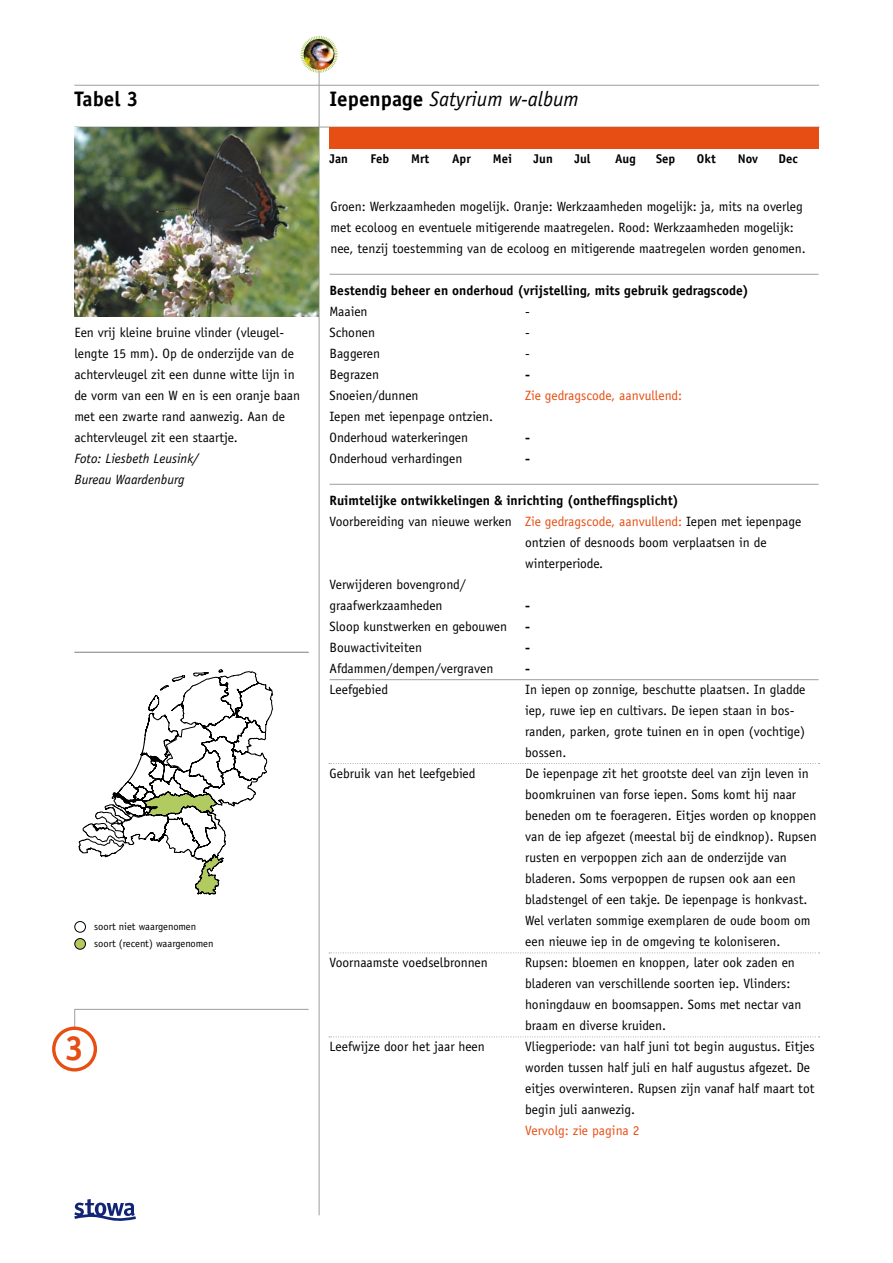
<style>
.page{position:relative;width:893px;height:1263px;background:#fff}
.page>*{position:absolute;margin:0;border:0;box-sizing:border-box;transform-origin:0 0}
.t1{font:700 34.8px "Officina Sans";color:#e74e13}
.t2{font:italic 21px "Officina Sans";color:#000}
.t3{font:700 21px "Officina Sans";color:#000}
.t4{font:13.5px/21px "Officina Sans";color:#000}
.t5{font:700 13.5px "Officina Sans";color:#000}
.t6{font:13.5px "Officina Sans";color:#e74e13}
.t7{font:italic 13.5px/21px "Officina Sans";color:#000}
.t8{font:700 12.6px "Officina Sans";color:#000}
.t9{font:10.5px/17px "Officina Sans";color:#000}
.s1{font-weight:700;font-style:normal}
.s2{color:#e74e13}
</style>
<div class="page">
<svg style="left:74px;top:1009px;width:1px;height:17px"></svg>
<div style="left:52px;top:1026px;width:45px;height:45px;border:3px solid #e74e13;border-radius:50%"></div>
<hr style="left:75px;top:1009px;width:234px;height:1px;background:#9c9d9f">
<hr style="left:74px;top:85px;width:745px;height:1px;background:#9c9d9f">
<hr style="left:319px;top:70px;width:1px;height:1145px;background:#9c9d9f">
<hr style="left:74px;top:127px;width:745px;height:1px;background:#9c9d9f">
<img style="left:74px;top:127px;width:245px;height:189px">
<hr style="left:74px;top:652px;width:235px;height:1px;background:#9c9d9f">
<div style="left:330px;top:127px;width:489px;height:21px;background:#e74e13"></div>
<hr style="left:330px;top:274px;width:489px;height:1px;background:#9c9d9f">
<hr style="left:330px;top:484px;width:489px;height:1px;background:#9c9d9f">
<svg style="left:74px;top:1199px;width:62px;height:22px"></svg>
<hr style="left:330px;top:679px;width:489px;height:1px;background:#9c9d9f">
<svg style="left:329px;top:1036px;width:491px;height:1px"></svg>
<svg style="left:329px;top:952px;width:491px;height:1px"></svg>
<svg style="left:329px;top:763px;width:491px;height:1px"></svg>
<div style="left:74px;top:921px;width:12px;height:11px;border:1px solid #000;border-radius:50%"></div>
<div style="left:75px;top:938px;width:10px;height:11px;background:#b2cb61;border-radius:50%"></div>
<div style="left:74px;top:938px;width:12px;height:11px;border:1px solid #000;border-radius:50%"></div>
<svg style="left:79px;top:669px;width:194px;height:225px"></svg>
<div style="left:301px;top:36px;width:37px;height:37px;border:4px dashed #b2cb61;border-radius:50%"></div>
<img style="left:304px;top:39px;width:30px;height:31px;border-radius:50%">
<h2 class="t3" style="left:74px;top:86px;width:66px">Tabel 3</h2>
<p class="t4" style="left:74px;top:322px;width:227px">Een vrij kleine bruine vlinder (vleugel&shy;lengte 15 mm). Op de onderzijde van de achtervleugel zit een dunne witte lijn in de vorm van een W en is een oranje baan met een zwarte rand aanwezig. Aan de achtervleugel zit een staartje.</p>
<p class="t7" style="left:74px;top:448px;width:126px">Foto: Liesbeth Leusink/<br>Bureau Waardenburg</p>
<p class="t9" style="left:94px;top:918px;width:121px">soort niet waargenomen soort (recent) waargenomen</p>
<h1 class="t1" style="left:65px;top:1027px;width:21px">3</h1>
<h2 class="t2" style="left:330px;top:87px;width:251px"><span class="s1">Iepenpage</span> Satyrium w-album</h2>
<p class="t8" style="left:330px;top:151px;width:20px">Jan</p>
<p class="t8" style="left:370px;top:151px;width:20px">Feb</p>
<p class="t8" style="left:411px;top:151px;width:20px">Mrt</p>
<p class="t8" style="left:452px;top:151px;width:20px">Apr</p>
<p class="t8" style="left:493px;top:151px;width:21px">Mei</p>
<p class="t8" style="left:534px;top:151px;width:21px">Jun</p>
<p class="t8" style="left:574px;top:151px;width:18px">Jul</p>
<p class="t8" style="left:615px;top:151px;width:22px">Aug</p>
<p class="t8" style="left:656px;top:151px;width:21px">Sep</p>
<p class="t8" style="left:697px;top:151px;width:20px">Okt</p>
<p class="t8" style="left:738px;top:151px;width:22px">Nov</p>
<p class="t8" style="left:778px;top:151px;width:21px">Dec</p>
<p class="t4" style="left:331px;top:196px;width:477px">Groen: Werkzaamheden mogelijk. Oranje: Werkzaamheden mogelijk: ja, mits na overleg met ecoloog en eventuele mitigerende maatregelen. Rood: Werkzaamheden mogelijk: nee, tenzij toestemming van de ecoloog en mitigerende maatregelen worden genomen.</p>
<p class="t5" style="left:330px;top:282px;width:421px">Bestendig beheer en onderhoud (vrijstelling, mits gebruik gedragscode)</p>
<p class="t4" style="left:330px;top:301px;width:40px">Maaien</p>
<p class="t4" style="left:525px;top:301px;width:6px">-</p>
<p class="t4" style="left:330px;top:322px;width:47px">Schonen</p>
<p class="t4" style="left:525px;top:322px;width:6px">-</p>
<p class="t4" style="left:330px;top:343px;width:52px">Baggeren</p>
<p class="t4" style="left:525px;top:343px;width:6px">-</p>
<p class="t4" style="left:330px;top:364px;width:51px">Begrazen</p>
<p class="t5" style="left:525px;top:366px;width:6px">-</p>
<p class="t4" style="left:330px;top:385px;width:91px">Snoeien/dunnen</p>
<p class="t6" style="left:525px;top:388px;width:159px">Zie gedragscode, aanvullend:</p>
<p class="t4" style="left:330px;top:406px;width:165px">Iepen met iepenpage ontzien.<br>Onderhoud waterkeringen</p>
<p class="t5" style="left:525px;top:429px;width:6px">-</p>
<p class="t4" style="left:330px;top:448px;width:134px">Onderhoud verhardingen</p>
<p class="t5" style="left:525px;top:450px;width:6px">-</p>
<p class="t5" style="left:330px;top:492px;width:351px">Ruimtelijke ontwikkelingen &amp; inrichting (ontheffingsplicht)</p>
<p class="t4" style="left:330px;top:511px;width:473px">Voorbereiding van nieuwe werken <span class="s2">Zie gedragscode, aanvullend:</span> Iepen met iepenpage</p>
<p class="t4" style="left:525px;top:532px;width:243px">ontzien of desnoods boom verplaatsen in de</p>
<p class="t4" style="left:525px;top:553px;width:80px">winterperiode.</p>
<p class="t4" style="left:330px;top:574px;width:138px">Verwijderen bovengrond/</p>
<p class="t4" style="left:330px;top:595px;width:115px">graafwerkzaamheden</p>
<p class="t5" style="left:525px;top:597px;width:6px">-</p>
<p class="t4" style="left:330px;top:616px;width:179px">Sloop kunstwerken en gebouwen</p>
<p class="t5" style="left:525px;top:618px;width:6px">-</p>
<p class="t4" style="left:330px;top:637px;width:94px">Bouwactiviteiten</p>
<p class="t5" style="left:525px;top:639px;width:6px">-</p>
<p class="t4" style="left:330px;top:658px;width:165px">Afdammen/dempen/vergraven</p>
<p class="t5" style="left:525px;top:660px;width:6px">-</p>
<p class="t4" style="left:330px;top:679px;width:60px">Leefgebied</p>
<p class="t4" style="left:525px;top:679px;width:282px">In iepen op zonnige, beschutte plaatsen. In gladde iep, ruwe iep en cultivars. De iepen staan in bos&shy;randen, parken, grote tuinen en in open (vochtige) bossen.</p>
<p class="t4" style="left:330px;top:763px;width:148px">Gebruik van het leefgebied</p>
<p class="t4" style="left:525px;top:763px;width:293px">De iepenpage zit het grootste deel van zijn leven in boomkruinen van forse iepen. Soms komt hij naar beneden om te foerageren. Eitjes worden op knoppen van de iep afgezet (meestal bij de eindknop). Rupsen rusten en verpoppen zich aan de onderzijde van bladeren. Soms verpoppen de rupsen ook aan een bladstengel of een takje. De iepenpage is honkvast.<br>Wel verlaten sommige exemplaren de oude boom om een nieuwe iep in de omgeving te koloniseren.</p>
<p class="t4" style="left:330px;top:952px;width:160px">Voornaamste voedselbronnen</p>
<p class="t4" style="left:525px;top:952px;width:278px">Rupsen: bloemen en knoppen, later ook zaden en bladeren van verschillende soorten iep. Vlinders: honingdauw en boomsappen. Soms met nectar van braam en diverse kruiden.</p>
<p class="t4" style="left:330px;top:1036px;width:157px">Leefwijze door het jaar heen</p>
<p class="t4" style="left:525px;top:1036px;width:291px">Vliegperiode: van half juni tot begin augustus. Eitjes worden tussen half juli en half augustus afgezet. De eitjes overwinteren. Rupsen zijn vanaf half maart tot begin juli aanwezig.</p>
<p class="t6" style="left:525px;top:1123px;width:116px">Vervolg: zie pagina 2</p>
</div>
